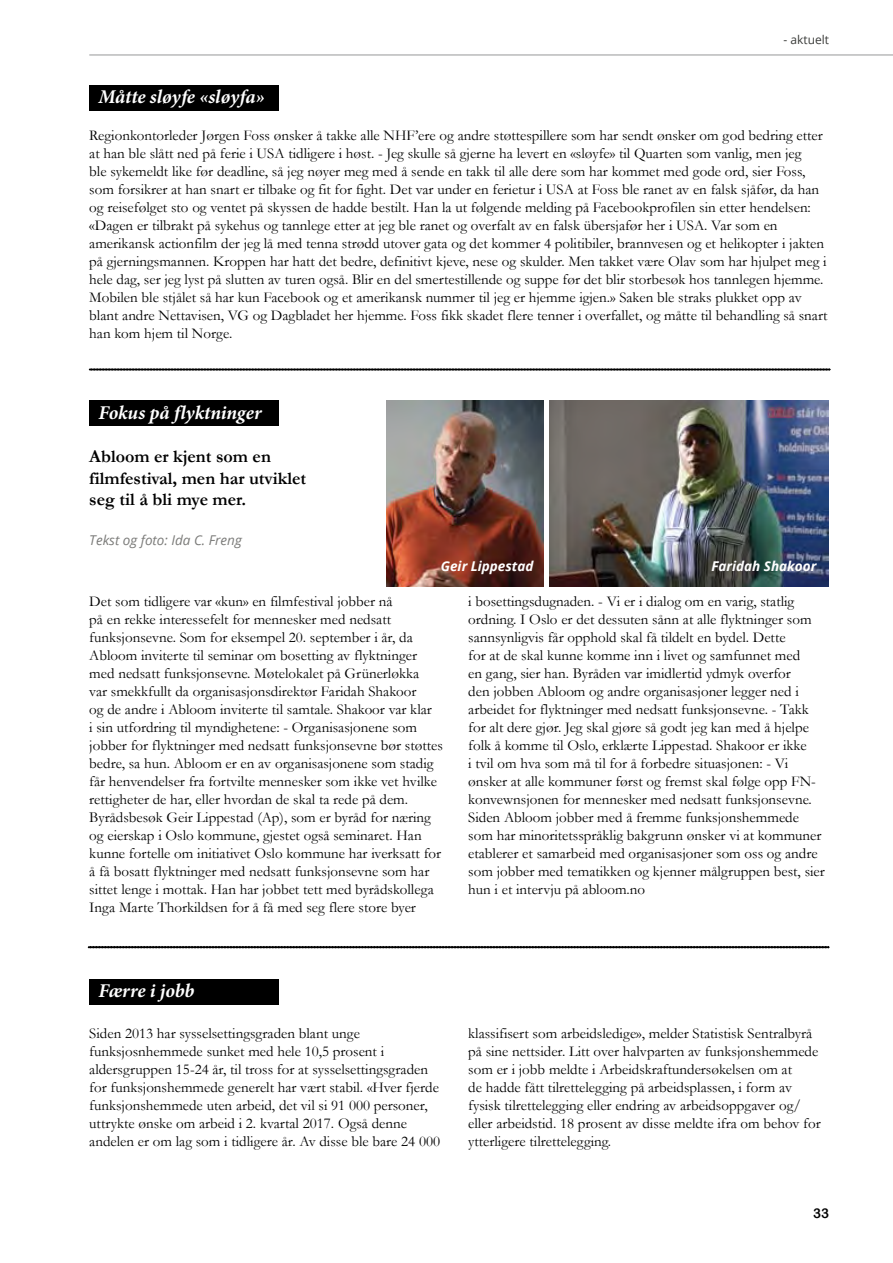
<style>
.page{position:relative;width:893px;height:1263px;background:#fff}
.page>*{position:absolute;margin:0;border:0;box-sizing:border-box;transform-origin:0 0}
.t1{font:italic 700 19.5px "Minion Pro";letter-spacing:-.005em;color:#fff}
.Tekst_uten_innrykk{font:700 18px/21.6px "Garamond";color:#000}
.Tekst_uten_innrykk-2{font:15px/18px "Garamond";color:#000}
.Tekst_uten_innrykk-3{font:italic 700 13.5px "Open Sans";color:#fff}
.Tekst_uten_innrykk-4{font:italic 13.5px "Open Sans";color:#7b7b79}
.t2{font:13.5px "Arial Rounded MT Bold";color:#000}
.t3{font:12px "Open Sans";color:#3b3c3a}
</style>
<div class="page">
<svg style="left:88px;top:946px;width:741px;height:2px"></svg>
<svg style="left:89px;top:369px;width:741px;height:1px"></svg>
<div style="left:89px;top:85px;width:190px;height:25px;background:#000"></div>
<div style="left:89px;top:979px;width:190px;height:25px;background:#000"></div>
<img style="left:549px;top:401px;width:279px;height:185px">
<img style="left:386px;top:401px;width:157px;height:185px">
<div style="left:89px;top:401px;width:190px;height:25px;background:#000"></div>
<hr style="left:89px;top:55px;width:804px;height:1px;background:#969798">
<h1 class="t3" style="left:784px;top:32px;width:47px">- aktuelt</h1>
<h2 class="t1" style="left:99px;top:83px;width:168px">Måtte sløyfe «sløyfa»</h2>
<p class="Tekst_uten_innrykk-2" style="left:89px;top:126px;width:740px">Regionkontorleder Jørgen Foss ønsker å takke alle NHF’ere og andre støttespillere som har sendt ønsker om god bedring etter at han ble slått ned på ferie i USA tidligere i høst. - Jeg skulle så gjerne ha levert en «sløyfe» til Quarten som vanlig, men jeg<br>ble sykemeldt like før deadline, så jeg nøyer meg med å sende en takk til alle dere som har kommet med gode ord, sier Foss, som forsikrer at han snart er tilbake og fit for fight. Det var under en ferietur i USA at Foss ble ranet av en falsk sjåfør, da han og reisefølget sto og ventet på skyssen de hadde bestilt. Han la ut følgende melding på Facebookprofilen sin etter hendelsen: «Dagen er tilbrakt på sykehus og tannlege etter at jeg ble ranet og overfalt av en falsk übersjafør her i USA. Var som en amerikansk actionfilm der jeg lå med tenna strødd utover gata og det kommer 4 politibiler, brannvesen og et helikopter i jakten på gjerningsmannen. Kroppen har hatt det bedre, definitivt kjeve, nese og skulder. Men takket være Olav som har hjulpet meg i hele dag, ser jeg lyst på slutten av turen også. Blir en del smertestillende og suppe før det blir storbesøk hos tannlegen hjemme.<br>Mobilen ble stjålet så har kun Facebook og et amerikansk nummer til jeg er hjemme igjen.» Saken ble straks plukket opp av blant andre Nettavisen, VG og Dagbladet her hjemme. Foss fikk skadet flere tenner i overfallet, og måtte til behandling så snart han kom hjem til Norge.</p>
<h2 class="t1" style="left:99px;top:399px;width:165px">Fokus på flyktninger</h2>
<p class="Tekst_uten_innrykk" style="left:89px;top:446px;width:218px">Abloom er kjent som en filmfestival, men har utviklet seg til å bli mye mer.</p>
<p class="Tekst_uten_innrykk-4" style="left:89px;top:531px;width:154px">Tekst og foto: Ida C. Freng</p>
<p class="Tekst_uten_innrykk-3" style="left:441px;top:557px;width:94px">Geir Lippestad</p>
<p class="Tekst_uten_innrykk-3" style="left:711px;top:557px;width:107px">Faridah Shakoor</p>
<p class="Tekst_uten_innrykk-2" style="left:89px;top:591px;width:355px">Det som tidligere var «kun» en filmfestival jobber nå<br>på en rekke interessefelt for mennesker med nedsatt funksjonsevne. Som for eksempel 20. september i år, da Abloom inviterte til seminar om bosetting av flyktninger med nedsatt funksjonsevne. Møtelokalet på Grünerløkka<br>var smekkfullt da organisasjonsdirektør Faridah Shakoor<br>og de andre i Abloom inviterte til samtale. Shakoor var klar<br>i sin utfordring til myndighetene: - Organisasjonene som jobber for flyktninger med nedsatt funksjonsevne bør støttes bedre, sa hun. Abloom er en av organisasjonene som stadig får henvendelser fra fortvilte mennesker som ikke vet hvilke rettigheter de har, eller hvordan de skal ta rede på dem.<br>Byrådsbesøk Geir Lippestad (Ap), som er byråd for næring og eierskap i Oslo kommune, gjestet også seminaret. Han kunne fortelle om initiativet Oslo kommune har iverksatt for å få bosatt flyktninger med nedsatt funksjonsevne som har sittet lenge i mottak. Han har jobbet tett med byrådskollega Inga Marte Thorkildsen for å få med seg flere store byer</p>
<p class="Tekst_uten_innrykk-2" style="left:468px;top:591px;width:358px">i bosettingsdugnaden. - Vi er i dialog om en varig, statlig ordning. I Oslo er det dessuten sånn at alle flyktninger som sannsynligvis får opphold skal få tildelt en bydel. Dette<br>for at de skal kunne komme inn i livet og samfunnet med<br>en gang, sier han. Byråden var imidlertid ydmyk overfor<br>den jobben Abloom og andre organisasjoner legger ned i arbeidet for flyktninger med nedsatt funksjonsevne. - Takk for alt dere gjør. Jeg skal gjøre så godt jeg kan med å hjelpe folk å komme til Oslo, erklærte Lippestad. Shakoor er ikke<br>i tvil om hva som må til for å forbedre situasjonen: - Vi ønsker at alle kommuner først og fremst skal følge opp FN&shy;konvewnsjonen for mennesker med nedsatt funksjonsevne.<br>Siden Abloom jobber med å fremme funksjonshemmede som har minoritetsspråklig bakgrunn ønsker vi at kommuner etablerer et samarbeid med organisasjoner som oss og andre som jobber med tematikken og kjenner målgruppen best, sier hun i et intervju på abloom.no</p>
<h2 class="t1" style="left:99px;top:977px;width:97px">Færre i jobb</h2>
<p class="Tekst_uten_innrykk-2" style="left:89px;top:1024px;width:352px">Siden 2013 har sysselsettingsgraden blant unge funksjosnhemmede sunket med hele 10,5 prosent i aldersgruppen 15-24 år, til tross for at sysselsettingsgraden for funksjonshemmede generelt har vært stabil. «Hver fjerde funksjonshemmede uten arbeid, det vil si 91 000 personer, uttrykte ønske om arbeid i 2. kvartal 2017. Også denne andelen er om lag som i tidligere år. Av disse ble bare 24 000</p>
<p class="Tekst_uten_innrykk-2" style="left:468px;top:1024px;width:354px">klassifisert som arbeidsledige», melder Statistisk Sentralbyrå på sine nettsider. Litt over halvparten av funksjonshemmede som er i jobb meldte i Arbeidskraftundersøkelsen om at<br>de hadde fått tilrettelegging på arbeidsplassen, i form av fysisk tilrettelegging eller endring av arbeidsoppgaver og/ eller arbeidstid. 18 prosent av disse meldte ifra om behov for ytterligere tilrettelegging.</p>
<p class="t2" style="left:813px;top:1205px;width:18px">33</p>
</div>
